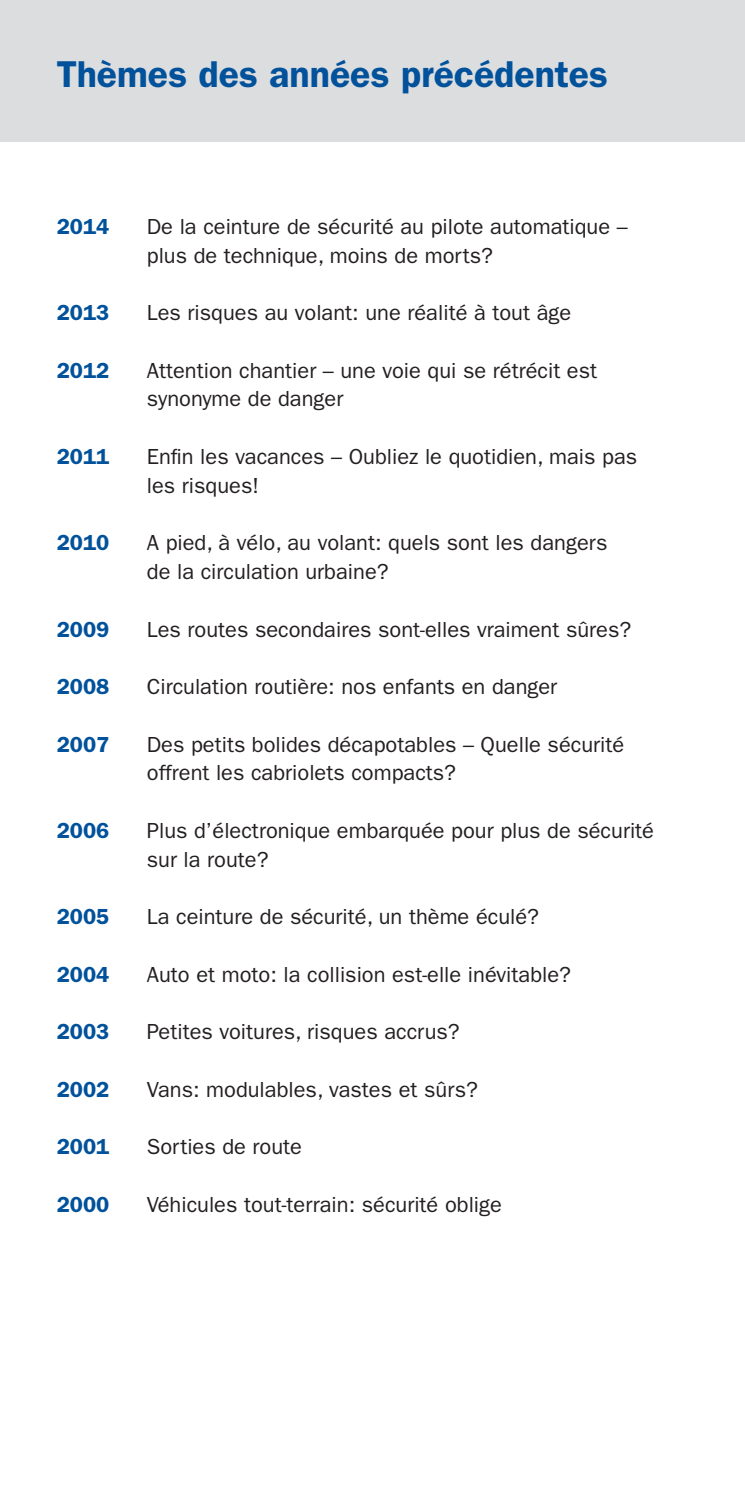
<style>
.page{position:relative;width:745px;height:1489px;background:#fff}
.page>*{position:absolute;margin:0;border:0;box-sizing:border-box;transform-origin:0 0}
.t1{font:600 37.5px "ITC Franklin Gothic Std";color:#01519b}
.t2{font:22px/28.8px "ITC Franklin Gothic Std";color:#231f20}
.t3{font:600 22px "ITC Franklin Gothic Std";color:#01519b}
</style>
<div class="page">
<div style="left:0;top:0;width:744px;height:142px;background:#dcdddf"></div>
<h1 class="t1" style="left:57px;top:52px;width:552px">Thèmes des années précédentes</h1>
<p class="t3" style="left:57px;top:213px;width:54px">2014</p>
<p class="t2" style="left:147px;top:212px;width:482px">De la ceinture de sécurité au pilote automatique – plus de technique, moins de morts?</p>
<p class="t3" style="left:57px;top:299px;width:54px">2013</p>
<p class="t2" style="left:147px;top:298px;width:425px">Les risques au volant: une réalité à tout âge</p>
<p class="t3" style="left:57px;top:357px;width:54px">2012</p>
<p class="t2" style="left:147px;top:356px;width:451px">Attention chantier – une voie qui se rétrécit est synonyme de danger</p>
<p class="t3" style="left:57px;top:443px;width:54px">2011</p>
<p class="t2" style="left:147px;top:442px;width:491px">Enfin les vacances – Oubliez le quotidien, mais pas les risques!</p>
<p class="t3" style="left:57px;top:529px;width:54px">2010</p>
<p class="t2" style="left:147px;top:528px;width:462px">A pied, à vélo, au volant: quels sont les dangers de la circulation urbaine?</p>
<p class="t3" style="left:57px;top:616px;width:54px">2009</p>
<p class="t2" style="left:147px;top:615px;width:485px">Les routes secondaires sont-elles vraiment sûres?</p>
<p class="t3" style="left:57px;top:673px;width:54px">2008</p>
<p class="t2" style="left:147px;top:672px;width:411px">Circulation routière: nos enfants en danger</p>
<p class="t3" style="left:57px;top:731px;width:54px">2007</p>
<p class="t2" style="left:147px;top:730px;width:478px">Des petits bolides décapotables – Quelle sécurité offrent les cabriolets compacts?</p>
<p class="t3" style="left:57px;top:817px;width:54px">2006</p>
<p class="t2" style="left:147px;top:816px;width:508px">Plus d’électronique embarquée pour plus de sécurité sur la route?</p>
<p class="t3" style="left:57px;top:903px;width:54px">2005</p>
<p class="t2" style="left:147px;top:902px;width:393px">La ceinture de sécurité, un thème éculé?</p>
<p class="t3" style="left:57px;top:961px;width:54px">2004</p>
<p class="t2" style="left:147px;top:960px;width:425px">Auto et moto: la collision est-elle inévitable?</p>
<p class="t3" style="left:57px;top:1018px;width:54px">2003</p>
<p class="t2" style="left:147px;top:1017px;width:314px">Petites voitures, risques accrus?</p>
<p class="t3" style="left:57px;top:1076px;width:54px">2002</p>
<p class="t2" style="left:147px;top:1075px;width:332px">Vans: modulables, vastes et sûrs?</p>
<p class="t3" style="left:57px;top:1133px;width:54px">2001</p>
<p class="t2" style="left:147px;top:1132px;width:157px">Sorties de route</p>
<p class="t3" style="left:57px;top:1191px;width:54px">2000</p>
<p class="t2" style="left:147px;top:1190px;width:356px">Véhicules tout-terrain: sécurité oblige</p>
</div>
